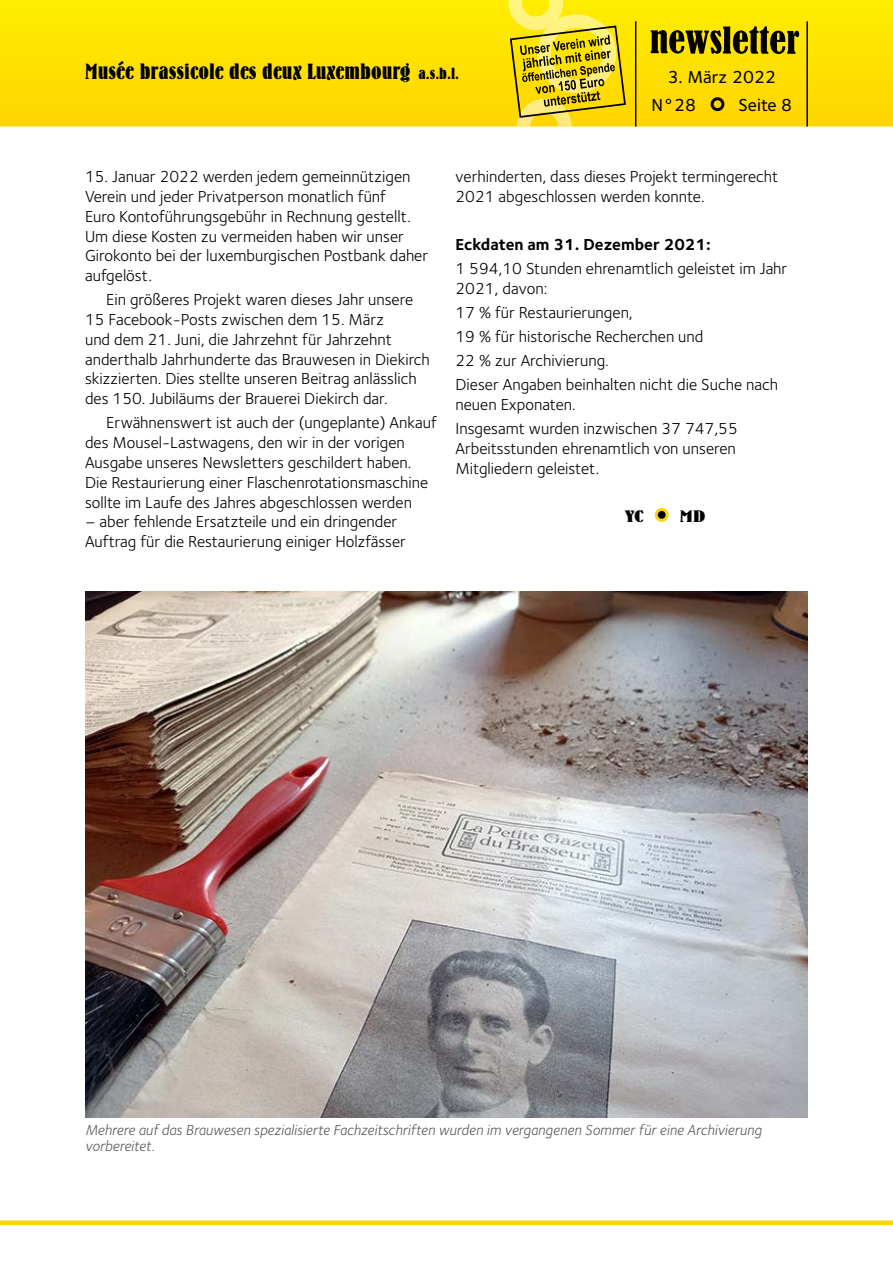
<style>
.page{position:relative;width:893px;height:1263px;background:#fff}
.page>*{position:absolute;margin:0;border:0;box-sizing:border-box;transform-origin:0 0}
.t1{font:21.75px "Bernhard Bold Condensed BT";color:#000;scale:1.1 1}
.t2{font:18px/28.5px "Foundry Sterling Medium CE";color:#000}
.t3{font:16.5px/19.8px "Foundry Sterling Book CE";color:#000}
.t4{font:16.5px "Foundry Sterling Bold CE";color:#000}
.t5{font:16.5px "Bernhard Bold Condensed BT";color:#000;scale:1.5 1}
.t6{font:15px/16.5px "Foundry Sterling Book Italic CE";color:#58585a}
.s1{font-size:15.75px;color:#ffd400}
</style>
<div class="page">
<svg style="left:0;top:0;width:893px;height:126px;background:#fee000"></svg>
<svg style="left:651px;top:26px;width:148px;height:28px;background:#7d7000"></svg>
<div style="left:712px;top:99px;width:11px;height:11px;background:#ffd400;border-radius:50%"></div>
<div style="left:711px;top:97px;width:13px;height:14px;border:3px solid #000;border-radius:50%"></div>
<div style="left:0;top:1220px;width:893px;height:5px;background:#ffd400"></div>
<hr style="left:806px;top:21px;width:2px;height:105px;background:#000">
<svg style="left:508px;top:0;width:129px;height:126px;background:#dbc41e"></svg>
<div style="left:656px;top:509px;width:11px;height:11px;background:#000;border-radius:50%"></div>
<div style="left:655px;top:508px;width:14px;height:14px;border:3px solid #ffd400;border-radius:50%"></div>
<img style="left:85px;top:591px;width:723px;height:526px">
<h1 class="t1" style="left:85px;top:58px;width:342px">Musée brassicole des deux Luxembourg <span class="s1">a.s.b.l.</span></h1>
<p class="t2" style="left:651px;top:63px;width:126px;text-indent:16px">3. März 2022<br>N°28</p>
<p class="t2" style="left:738px;top:91px;width:55px">Seite 8</p>
<p class="t3" style="left:85px;top:167px;width:345px">15. Januar 2022 werden jedem gemeinnützigen Verein und jeder Privatperson monatlich fünf<br>Euro Kontoführungsgebühr in Rechnung gestellt.<br>Um diese Kosten zu vermeiden haben wir unser Girokonto bei der luxemburgischen Postbank daher aufgelöst.</p>
<p class="t3" style="left:85px;top:290px;width:346px;text-indent:21px">Ein größeres Projekt waren dieses Jahr unsere 15 Facebook-Posts zwischen dem 15. März<br>und dem 21. Juni, die Jahrzehnt für Jahrzehnt anderthalb Jahrhunderte das Brauwesen in Diekirch skizzierten. Dies stellte unseren Beitrag anlässlich des 150. Jubiläums der Brauerei Diekirch dar.</p>
<p class="t3" style="left:85px;top:413px;width:353px;text-indent:21px">Erwähnenswert ist auch der (ungeplante) Ankauf des Mousel-Lastwagens, den wir in der vorigen Ausgabe unseres Newsletters geschildert haben.<br>Die Restaurierung einer Flaschenrotationsmaschine sollte im Laufe des Jahres abgeschlossen werden</p>
<p class="t3" style="left:85px;top:512px;width:322px">– aber fehlende Ersatzteile und ein dringender<br>Auftrag für die Restaurierung einiger Holzfässer</p>
<p class="t3" style="left:455px;top:167px;width:324px">verhinderten, dass dieses Projekt termingerecht<br>2021 abgeschlossen werden konnte.</p>
<p class="t4" style="left:455px;top:234px;width:257px">Eckdaten am 31. Dezember 2021:</p>
<p class="t3" style="left:455px;top:259px;width:333px">1 594,10 Stunden ehrenamtlich geleistet im Jahr<br>2021, davon:</p>
<p class="t3" style="left:455px;top:301px;width:324px;line-height:24px">17 % für Restaurierungen,<br>19 % für historische Recherchen und<br>22 % zur Archivierung.<br>Dieser Angaben beinhalten nicht die Suche nach</p>
<p class="t3" style="left:455px;top:393px;width:284px;line-height:24px">neuen Exponaten.<br>Insgesamt wurden inzwischen 37 747,55</p>
<p class="t3" style="left:455px;top:439px;width:282px">Arbeitsstunden ehrenamtlich von unseren<br>Mitgliedern geleistet.</p>
<p class="t5" style="left:626px;top:506px;width:13px">YC</p>
<p class="t5" style="left:680px;top:506px;width:19px">MD</p>
<p class="t6" style="left:85px;top:1122px;width:678px">Mehrere auf das Brauwesen spezialisierte Fachzeitschriften wurden im vergangenen Sommer für eine Archivierung vorbereitet.</p>
</div>
